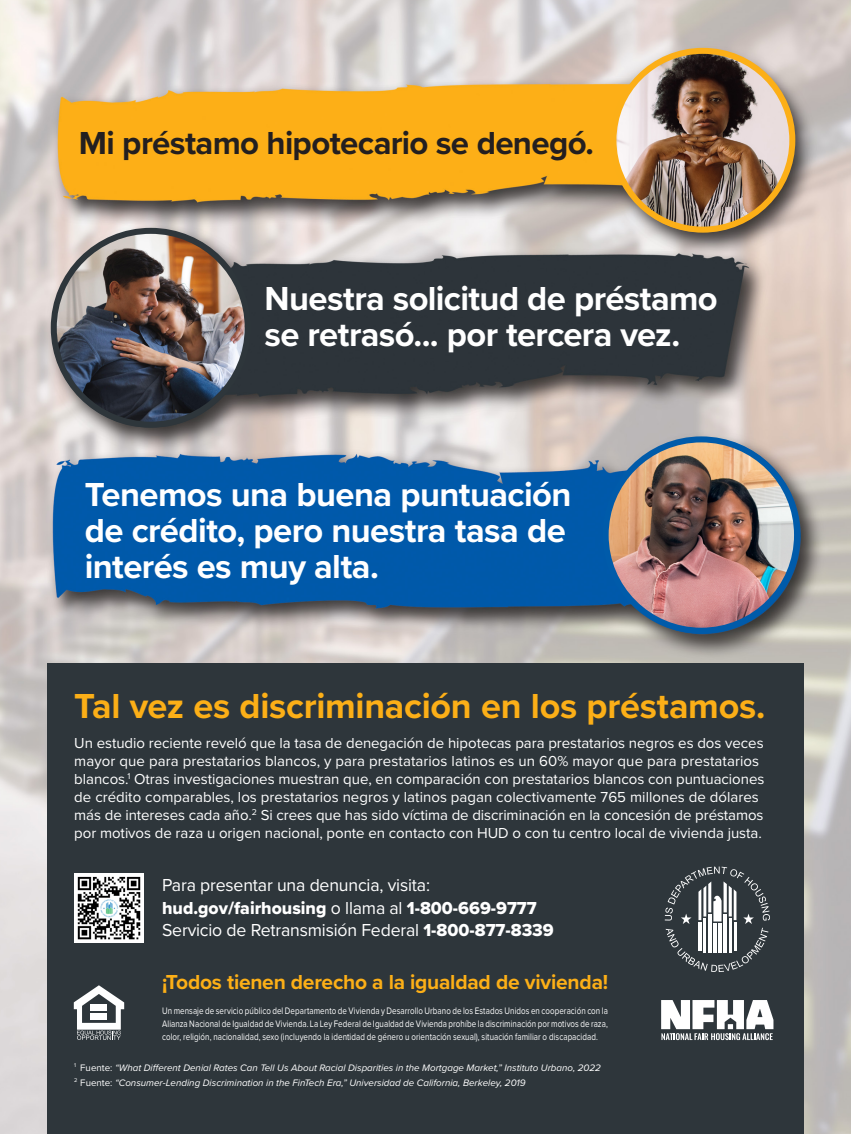
<style>
.page{position:relative;width:851px;height:1134px;background:#fff}
.page>*{position:absolute;margin:0;border:0;box-sizing:border-box;transform-origin:0 0}
.t1{font:700 36px "Proxima Nova";letter-spacing:-.01em;color:#fcaf17}
.t2{font:700 34.5px/36px "Proxima Nova";letter-spacing:-.015em;color:#fff}
.t3{font:700 33px "Proxima Nova";letter-spacing:-.02em;color:#231f20}
.t4{font:700 21px "Proxima Nova";letter-spacing:-.01em;color:#fcaf17}
.t5{font:18px/22.5px "Proxima Nova";letter-spacing:-.01em;color:#fff}
.t6{font:15px/18px "Proxima Nova";letter-spacing:-.005em;color:#fff}
.t7{font:9.75px/12.8px "Proxima Nova";letter-spacing:.005em;color:#fff;text-align:justify;scale:.82 1}
.t8{font:italic 9.75px/15px "Proxima Nova";color:#fff}
.s1{font-family:"Proxima Nova Extrabld"}
.s2{font-style:normal}
</style>
<div class="page">
<img style="left:0;top:0;width:850px;height:1134px">
<div style="left:47px;top:663px;width:756px;height:471px;background:#2e363b"></div>
<img style="left:613px;top:51px;width:179px;height:179px;border-radius:89px">
<img style="left:54px;top:233px;width:194px;height:192px">
<img style="left:605px;top:439px;width:192px;height:192px;border-radius:96px">
<img style="left:74px;top:873px;width:69px;height:69px">
<svg style="left:74px;top:985px;width:50px;height:55px"></svg>
<svg style="left:664px;top:867px;width:106px;height:105px"></svg>
<hr style="left:698px;top:922px;width:3px;height:29px;background:#fff">
<hr style="left:703px;top:918px;width:3px;height:35px;background:#fff">
<hr style="left:708px;top:914px;width:3px;height:39px;background:#fff">
<hr style="left:728px;top:918px;width:3px;height:35px;background:#fff">
<hr style="left:733px;top:922px;width:3px;height:29px;background:#fff">
<hr style="left:723px;top:914px;width:3px;height:39px;background:#fff">
<hr style="left:713px;top:923px;width:3px;height:30px;background:#fff">
<hr style="left:718px;top:923px;width:3px;height:29px;background:#fff">
<svg style="left:661px;top:1000px;width:112px;height:40px"></svg>
<div style="left:610px;top:48px;width:185px;height:185px;border:6px solid #fcaf17;border-radius:50%"></div>
<div style="left:51px;top:228px;width:200px;height:200px;border:6px solid #2e363b;border-radius:50%"></div>
<div style="left:602px;top:436px;width:198px;height:198px;border:6px solid #005baa;border-radius:50%"></div>
<h1 class="t3" style="left:79px;top:118px;width:516px">Mi préstamo hipotecario se denegó.</h1>
<h2 class="t2" style="left:264px;top:280px;width:454px">Nuestra solicitud de préstamo se retrasó... por tercera vez.</h2>
<h3 class="t2" style="left:85px;top:476px;width:488px">Tenemos una buena puntuación de crédito, pero nuestra tasa de interés es muy alta.</h3>
<h4 class="t1" style="left:74px;top:679px;width:692px">Tal vez es discriminación en los préstamos.</h4>
<p class="t6" style="left:74px;top:733px;width:691px">Un estudio reciente reveló que la tasa de denegación de hipotecas para prestatarios negros es dos veces mayor que para prestatarios blancos, y para prestatarios latinos es un 60% mayor que para prestatarios blancos.<sup>1</sup> Otras investigaciones muestran que, en comparación con prestatarios blancos con puntuaciones de crédito comparables, los prestatarios negros y latinos pagan colectivamente 765 millones de dólares más de intereses cada año.<sup>2</sup> Si crees que has sido víctima de discriminación en la concesión de préstamos por motivos de raza u origen nacional, ponte en contacto con HUD o con tu centro local de vivienda justa.</p>
<h5 class="t5" style="left:162px;top:873px;width:393px">Para presentar una denuncia, visita: <span class="s1">hud.gov/fairhousing</span> o llama al <span class="s1">1-800-669-9777<br></span>Servicio de Retransmisión Federal <span class="s1">1-800-877-8339</span></h5>
<h6 class="t4" style="left:162px;top:966px;width:447px">¡Todos tienen derecho a la igualdad de vivienda!</h6>
<p class="t7" style="left:162px;top:1004px;width:545px">Un mensaje de servicio público del Departamento de Vivienda y Desarrollo Urbano de los Estados Unidos en cooperación con la Alianza Nacional de Igualdad de Vivienda. La Ley Federal de Igualdad de Vivienda prohíbe la discriminación por motivos de raza, color, religión, nacionalidad, sexo (incluyendo la identidad de género u orientación sexual), situación familiar o discapacidad.</p>
<p class="t8" style="left:74px;top:1059px;width:528px"><sup>1</sup> <span class="s2">Fuente:</span> “What Different Denial Rates Can Tell Us About Racial Disparities in the Mortgage Market,” Instituto Urbano, 2022<br><sup>2</sup> <span class="s2">Fuente:</span> “Consumer-Lending Discrimination in the FinTech Era,” Universidad de California, Berkeley, 2019</p>
</div>
